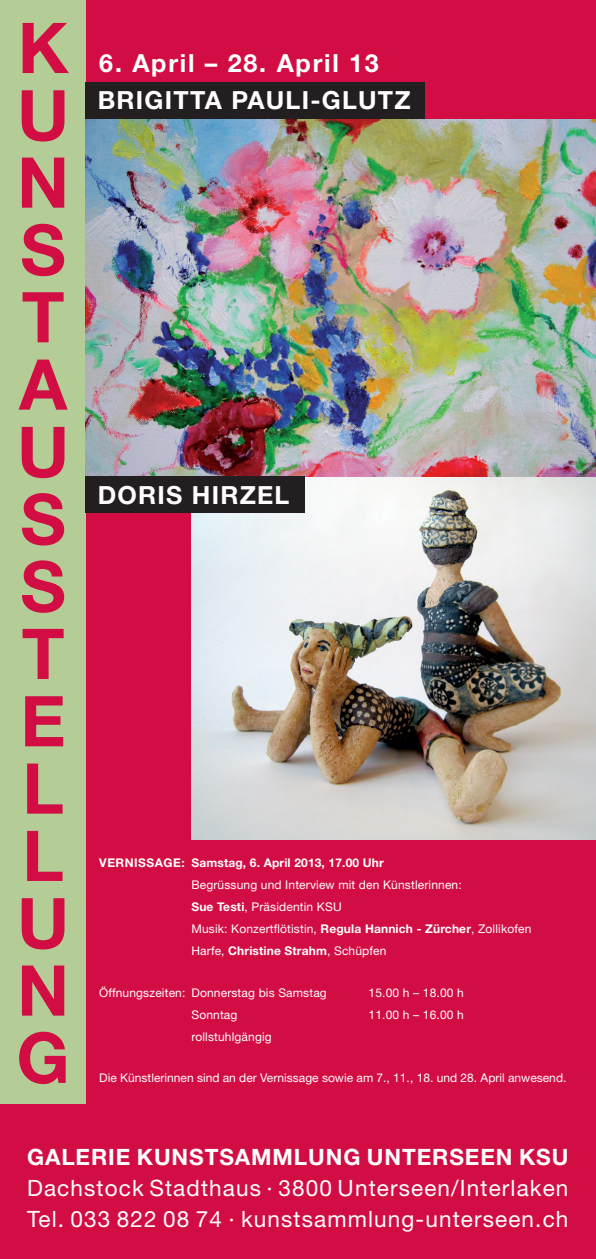
<style>
.page{position:relative;width:596px;height:1259px;background:#fff}
.page>*{position:absolute;margin:0;border:0;box-sizing:border-box;transform-origin:0 0}
.t1{font:700 70.1px "Helvetica Neue";color:#d20d44}
.t2{font:700 25px "Helvetica Neue";letter-spacing:.05em;color:#fff}
.t3{font:700 25px "Helvetica Neue";letter-spacing:.07em;color:#fff}
.t4{font:22.5px "Helvetica Neue";letter-spacing:.05em;color:#fff}
.t5{font:700 22.5px "Helvetica Neue";letter-spacing:.04em;color:#fff}
.t6{font:12px "Helvetica Neue";letter-spacing:.01em;color:#fff}
.t7{font:700 12px "Helvetica Neue";letter-spacing:.01em;color:#fff}
.s1{font-weight:700}
</style>
<div class="page">
<div style="left:0;top:0;width:595px;height:1259px;background:#d20d44"></div>
<div style="left:0;top:0;width:85px;height:1104px;background:#b4cc95"></div>
<img style="left:191px;top:476px;width:404px;height:363px">
<img style="left:85px;top:119px;width:510px;height:357px">
<div style="left:85px;top:82px;width:339px;height:37px;background:#231f20"></div>
<div style="left:85px;top:476px;width:219px;height:37px;background:#231f20"></div>
<p class="t1" style="left:18px;top:5px;width:52px">K</p>
<p class="t1" style="left:17px;top:72px;width:53px">U</p>
<p class="t1" style="left:17px;top:139px;width:53px">N</p>
<p class="t1" style="left:20px;top:207px;width:47px">S</p>
<p class="t1" style="left:22px;top:274px;width:44px">T</p>
<p class="t1" style="left:19px;top:341px;width:50px">A</p>
<p class="t1" style="left:17px;top:408px;width:53px">U</p>
<p class="t1" style="left:20px;top:476px;width:47px">S</p>
<p class="t1" style="left:20px;top:543px;width:47px">S</p>
<p class="t1" style="left:22px;top:610px;width:44px">T</p>
<p class="t1" style="left:20px;top:678px;width:47px">E</p>
<p class="t1" style="left:22px;top:745px;width:43px">L</p>
<p class="t1" style="left:22px;top:812px;width:43px">L</p>
<p class="t1" style="left:17px;top:880px;width:53px">U</p>
<p class="t1" style="left:17px;top:947px;width:53px">N</p>
<p class="t1" style="left:16px;top:1014px;width:55px">G</p>
<p class="t3" style="left:99px;top:48px;width:281px">6. April – 28. April 13</p>
<p class="t2" style="left:98px;top:85px;width:314px">BRIGITTA PAULI-GLUTZ</p>
<p class="t2" style="left:98px;top:479px;width:193px">DORIS HIRZEL</p>
<p class="t7" style="left:99px;top:855px;width:286px">VERNISSAGE: Samstag, 6. April 2013, 17.00 Uhr</p>
<p class="t6" style="left:191px;top:878px;width:272px">Begrüssung und Interview mit den Künstlerinnen:</p>
<p class="t6" style="left:191px;top:900px;width:152px"><span class="s1">Sue Testi</span>, Präsidentin KSU</p>
<p class="t6" style="left:191px;top:922px;width:341px">Musik: Konzertflötistin, <span class="s1">Regula Hannich - Zürcher</span>, Zollikofen</p>
<p class="t6" style="left:191px;top:944px;width:196px">Harfe, <span class="s1">Christine Strahm</span>, Schüpfen</p>
<p class="t6" style="left:99px;top:986px;width:229px">Öffnungszeiten: Donnerstag bis Samstag</p>
<p class="t6" style="left:368px;top:986px;width:97px">15.00 h – 18.00 h</p>
<p class="t6" style="left:191px;top:1008px;width:47px">Sonntag</p>
<p class="t6" style="left:368px;top:1008px;width:97px">11.00 h – 16.00 h</p>
<p class="t6" style="left:191px;top:1030px;width:82px">rollstuhlgängig</p>
<p class="t6" style="left:99px;top:1070px;width:468px">Die Künstlerinnen sind an der Vernissage sowie am 7., 11., 18. und 28. April anwesend.</p>
<p class="t5" style="left:27px;top:1142px;width:542px">GALERIE KUNSTSAMMLUNG UNTERSEEN KSU</p>
<p class="t4" style="left:27px;top:1174px;width:542px">Dachstock Stadthaus · 3800 Unterseen/Interlaken</p>
<p class="t4" style="left:27px;top:1205px;width:542px">Tel. 033 822 08 74 · kunstsammlung-unterseen.ch</p>
</div>
